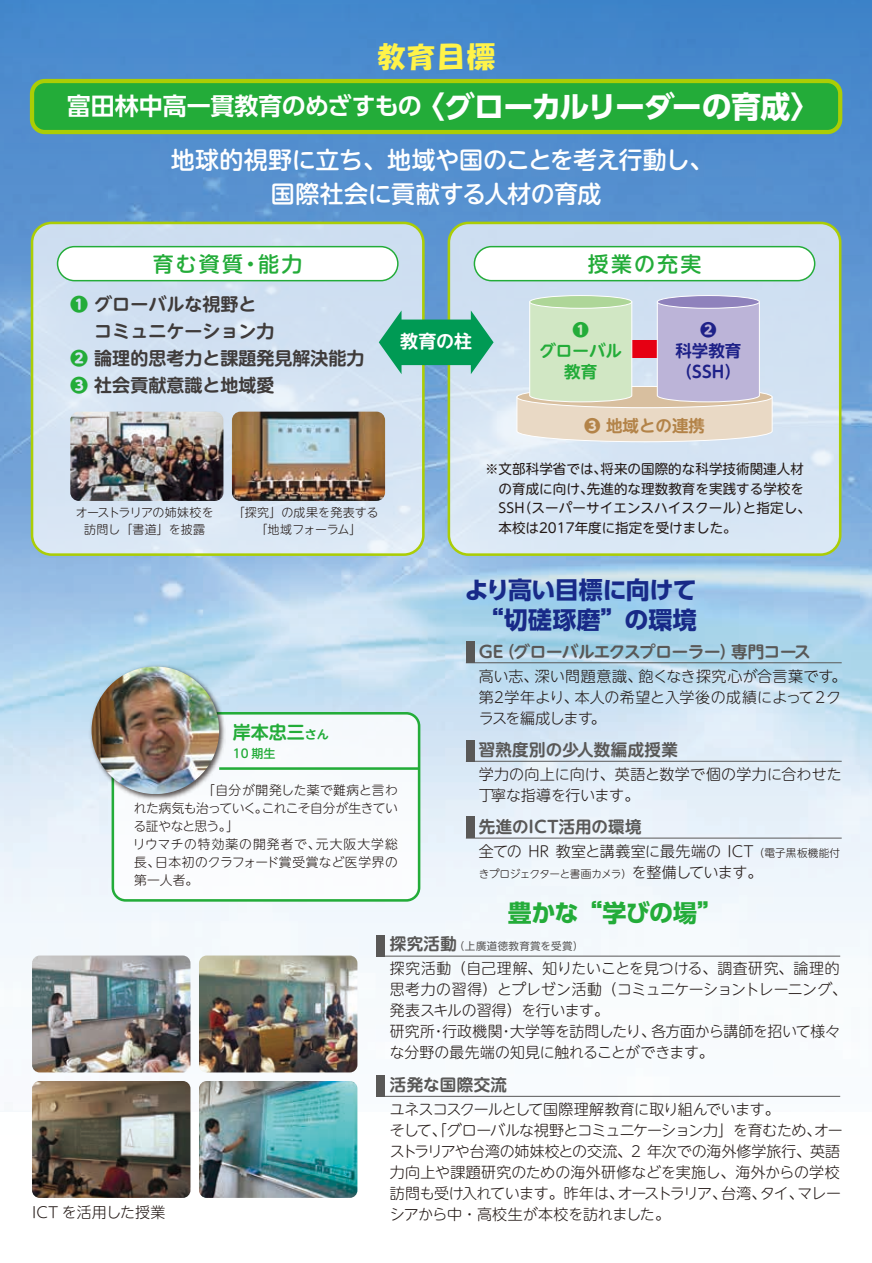
<style>
.page{position:relative;width:872px;height:1263px;background:#fff}
.page>*{position:absolute;margin:0;border:0;box-sizing:border-box;transform-origin:0 0}
.t1{font:28.5px "HG Soei Kakupoptai";color:#fff349}
.t2{font:500 24px/34.5px "UD Shin M Go Pro";letter-spacing:-.015em;color:#fff;text-align:center}
.t3{font:700 24px "UD Shin Go Pro De";letter-spacing:-.005em;color:#fff}
.t4{font:700 24px/30px "UD Shin Go Pro";letter-spacing:-.015em;color:#182a88;text-align:right}
.t5{font:700 24px "UD Shin Go Pro";letter-spacing:-.025em;color:#23ac39}
.t6{font:500 21px "UD Shin M Go Pro";letter-spacing:.11em;color:#23ac39}
.t7{font:700 18px/27px "UD Shin M Go Pro De";color:#3f3b3a}
.t8{font:700 18px "UD Shin M Go Pro De";color:#23ac39}
.t9{font:700 18px "UD Shin M Go Pro De";color:#fff}
.t10{font:700 16.5px "UD Shin M Go Pro De";color:#595857}
.t11{font:700 16.5px "UD Shin M Go Pro De";letter-spacing:-.02em;color:#595857}
.t12{font:700 16.5px/21px "UD Shin M Go Pro De";color:#1e2188}
.t13{font:700 16.5px "UD Shin M Go Pro De";letter-spacing:.02em;color:#595857}
.t14{font:700 16.5px "UD Shin M Go Pro De";color:#b38348}
.t15{font:700 16.5px/21px "UD Shin M Go Pro De";color:#23ac39;text-align:center}
.t16{font:800 16.5px "UD Shin M Go Pro";color:#23ac39}
.t17{font:800 16.5px "UD Shin M Go Pro";color:#1e2188}
.t18{font:300 15px/21px "UD Shin M Go Pro";letter-spacing:-.01em;color:#231916}
.t19{font:300 15px/21px "UD Shin M Go Pro";letter-spacing:-.03em;color:#231916}
.t20{font:13.5px/19.5px "UD Shin M Go Pro";letter-spacing:.005em;color:#231916}
.t21{font:300 12.75px/18px "UD Shin M Go Pro";letter-spacing:.01em;color:#231916}
.t22{font:300 12px/16.5px "UD Shin M Go Pro";letter-spacing:-.03em;color:#231916;text-align:center}
.t23{font:300 12px/16.5px "UD Shin M Go Pro";letter-spacing:.005em;color:#231916;text-align:center}
.t24{font:500 12px "UD Shin M Go Pro";color:#23ac39}
.t25{font:300 10.65px "UD Shin M Go Pro";letter-spacing:-.05em;color:#231916}
.t26{font:10.5px "UD Shin M Go Pro";letter-spacing:.035em;color:#595857}
.s1{font-family:"UD Shin Go Pro";font-size:30px}
.s2{font-family:"UD Shin M Go Pro";font-weight:800;color:#23ac39}
.s3{font-family:"UD Shin M Go Pro";font-weight:800}
.s4{font-size:12px}
.s5{font-size:10.65px}
.s6{font-size:15px}
.s7{font-family:"UD Shin M Go Pro De";font-weight:700;font-size:16.5px}
</style>
<div class="page">
<img style="left:0;top:0;width:872px;height:1111px">
<div style="left:113px;top:713px;width:306px;height:187px;background:#fff;border-radius:13px"></div>
<div style="left:112px;top:712px;width:308px;height:190px;border:3px solid #23ac39;border-radius:13px"></div>
<img style="left:84px;top:662px;width:183px;height:141px">
<img style="left:92px;top:666px;width:127px;height:128px;border-radius:63px">
<hr style="left:219px;top:767px;width:200px;height:3px;background:#23ac39">
<hr style="left:466px;top:662px;width:375px;height:1px;background:#595857">
<div style="left:466px;top:641px;width:8px;height:22px;background:#595857"></div>
<hr style="left:466px;top:761px;width:375px;height:1px;background:#595857">
<div style="left:466px;top:740px;width:8px;height:21px;background:#595857"></div>
<hr style="left:466px;top:838px;width:375px;height:1px;background:#595857">
<div style="left:466px;top:817px;width:8px;height:21px;background:#595857"></div>
<hr style="left:376px;top:956px;width:464px;height:1px;background:#595857">
<div style="left:376px;top:935px;width:9px;height:21px;background:#595857"></div>
<hr style="left:376px;top:1096px;width:464px;height:1px;background:#595857">
<div style="left:376px;top:1075px;width:9px;height:21px;background:#595857"></div>
<div style="left:32px;top:223px;width:391px;height:332px;background:#d3e2f2;border-radius:20px"></div>
<div style="left:31px;top:222px;width:393px;height:334px;border:3px solid #abcd05;border-radius:20px"></div>
<div style="left:449px;top:223px;width:391px;height:332px;background:#d5e4f4;border-radius:20px"></div>
<div style="left:447px;top:222px;width:394px;height:334px;border:3px solid #abcd05;border-radius:20px"></div>
<svg style="left:379px;top:310px;width:114px;height:64px"></svg>
<img style="left:32px;top:955px;width:158px;height:117px">
<img style="left:199px;top:955px;width:158px;height:117px">
<img style="left:32px;top:1081px;width:158px;height:117px">
<img style="left:199px;top:1081px;width:158px;height:117px">
<div style="left:32px;top:81px;width:808px;height:51px;background:#23ac39;border-radius:13px"></div>
<div style="left:30px;top:79px;width:812px;height:55px;border:4px solid #abcd05;border-radius:13px"></div>
<div style="left:58px;top:247px;width:340px;height:34px;background:#fff;border-radius:17px"></div>
<div style="left:57px;top:246px;width:341px;height:35px;border:1px solid #23ac39;border-radius:17px"></div>
<div style="left:474px;top:247px;width:340px;height:34px;background:#fff;border-radius:17px"></div>
<div style="left:473px;top:246px;width:342px;height:35px;border:1px solid #23ac39;border-radius:17px"></div>
<img style="left:70px;top:412px;width:153px;height:89px">
<img style="left:232px;top:412px;width:153px;height:89px">
<div style="left:530px;top:296px;width:102px;height:12px;background:#aed698;border-radius:50%"></div>
<div style="left:529px;top:295px;width:103px;height:14px;border:1px solid #fff;border-radius:50%"></div>
<svg style="left:516px;top:301px;width:257px;height:142px;background:#d3d1cd"></svg>
<div style="left:657px;top:296px;width:102px;height:12px;background:#8f82bc;border-radius:50%"></div>
<div style="left:657px;top:295px;width:103px;height:14px;border:1px solid #fff;border-radius:50%"></div>
<svg style="left:0;top:0;width:1px;height:153px"></svg>
<svg style="left:0;top:182px;width:1px;height:151px"></svg>
<img style="left:0;top:562px;width:1px;height:573px">
<hr style="left:0;top:562px;width:1px;height:92px;background:#a7caeb">
<hr style="left:0;top:562px;width:1px;height:43px;background:#95bce4">
<h1 class="t1" style="left:377px;top:42px;width:120px">教育目標</h1>
<h2 class="t3" style="left:67px;top:87px;width:755px">富田林中高一貫教育のめざすもの <span class="s1">〈グローカルリーダーの育成〉</span></h2>
<h2 class="t2" style="left:171px;top:141px;width:544px">地球的視野に立ち、地域や国のことを考え行動し、国際社会に貢献する人材の育成</h2>
<h3 class="t6" style="left:153px;top:247px;width:151px">育む資質・能力</h3>
<p class="t7" style="left:70px;top:290px;width:295px"><span class="s2">❶</span> グローバルな視野と<br>　 コミュニケーション力<br><span class="s2">❷</span> 論理的思考力と課題発見解決能力<br><span class="s2">❸</span> 社会貢献意識と地域愛</p>
<p class="t22" style="left:76px;top:504px;width:139px">オーストラリアの姉妹校を訪問し「書道」を披露</p>
<p class="t23" style="left:233px;top:504px;width:147px">「探究」の成果を発表する「地域フォーラム」</p>
<h3 class="t6" style="left:587px;top:247px;width:115px">授業の充実</h3>
<p class="t9" style="left:400px;top:327px;width:73px">教育の柱</p>
<p class="t16" style="left:572px;top:317px;width:18px">❶</p>
<p class="t15" style="left:539px;top:340px;width:84px">グローバル教育</p>
<p class="t17" style="left:700px;top:317px;width:18px">❷</p>
<p class="t12" style="left:675px;top:340px;width:67px">科学教育（SSH）</p>
<p class="t14" style="left:584px;top:412px;width:122px"><span class="s3">❸</span> 地域との連携</p>
<p class="t20" style="left:498px;top:458px;width:314px;text-indent:-14px">※文部科学省では、将来の国際的な科学技術関連人材の育成に向け、先進的な理数教育を実践する学校を<br>SSH（スーパーサイエンスハイスクール）と指定し、本校は2017年度に指定を受けました。</p>
<h2 class="t4" style="left:464px;top:574px;width:234px">より高い目標に向けて“切磋琢磨”の環境</h2>
<p class="t8" style="left:233px;top:718px;width:97px">岸本忠三<span class="s4">さん</span></p>
<p class="t24" style="left:233px;top:744px;width:44px">10 期生</p>
<p class="t21" style="left:133px;top:781px;width:266px;text-indent:69px">「自分が開発した薬で難病と言われた病気も治っていく。これこそ自分が生きている証やなと思う。」<br>リウマチの特効薬の開発者で、元大阪大学総長、日本初のクラフォード賞受賞など医学界の第一人者。</p>
<p class="t11" style="left:479px;top:638px;width:333px">GE（グローバルエクスプローラー）専門コース</p>
<p class="t18" style="left:479px;top:665px;width:369px">高い志、深い問題意識、飽くなき探究心が合言葉です。第2学年より、本人の希望と入学後の成績によって２クラスを編成します。</p>
<p class="t10" style="left:479px;top:736px;width:201px">習熟度別の少人数編成授業</p>
<p class="t18" style="left:479px;top:763px;width:364px">学力の向上に向け、英語と数学で個の学力に合わせた丁寧な指導を行います。</p>
<p class="t10" style="left:479px;top:813px;width:164px">先進のICT活用の環境</p>
<p class="t18" style="left:479px;top:840px;width:363px">全ての HR 教室と講義室に最先端の ICT<span class="s5">（電子黒板機能付</span></p>
<p class="t25" style="left:479px;top:866px;width:285px">きプロジェクターと書画カメラ）<span class="s6">を整備しています。</span></p>
<p class="t18" style="left:32px;top:1201px;width:135px">ICT を活用した授業</p>
<h2 class="t5" style="left:508px;top:893px;width:215px">豊かな“学びの場”</h2>
<p class="t26" style="left:390px;top:938px;width:195px"><span class="s7">探究活動</span>（上廣道徳教育賞を受賞）</p>
<p class="t18" style="left:390px;top:957px;width:458px">探究活動（自己理解、知りたいことを見つける、調査研究、論理的思考力の習得）とプレゼン活動（コミュニケーショントレーニング、発表スキルの習得）を行います。<br>研究所・行政機関・大学等を訪問したり、各方面から講師を招いて様々な分野の最先端の知見に触れることができます。</p>
<p class="t13" style="left:390px;top:1071px;width:119px">活発な国際交流</p>
<p class="t19" style="left:390px;top:1098px;width:454px">ユネスコスクールとして国際理解教育に取り組んでいます。<br>そして、「グローバルな視野とコミュニケーション力」を育むため、オーストラリアや台湾の姉妹校との交流、2 年次での海外修学旅行、英語力向上や課題研究のための海外研修などを実施し、海外からの学校訪問も受け入れています。昨年は、オーストラリア、台湾、タイ、マレーシアから中・高校生が本校を訪れました。</p>
</div>
